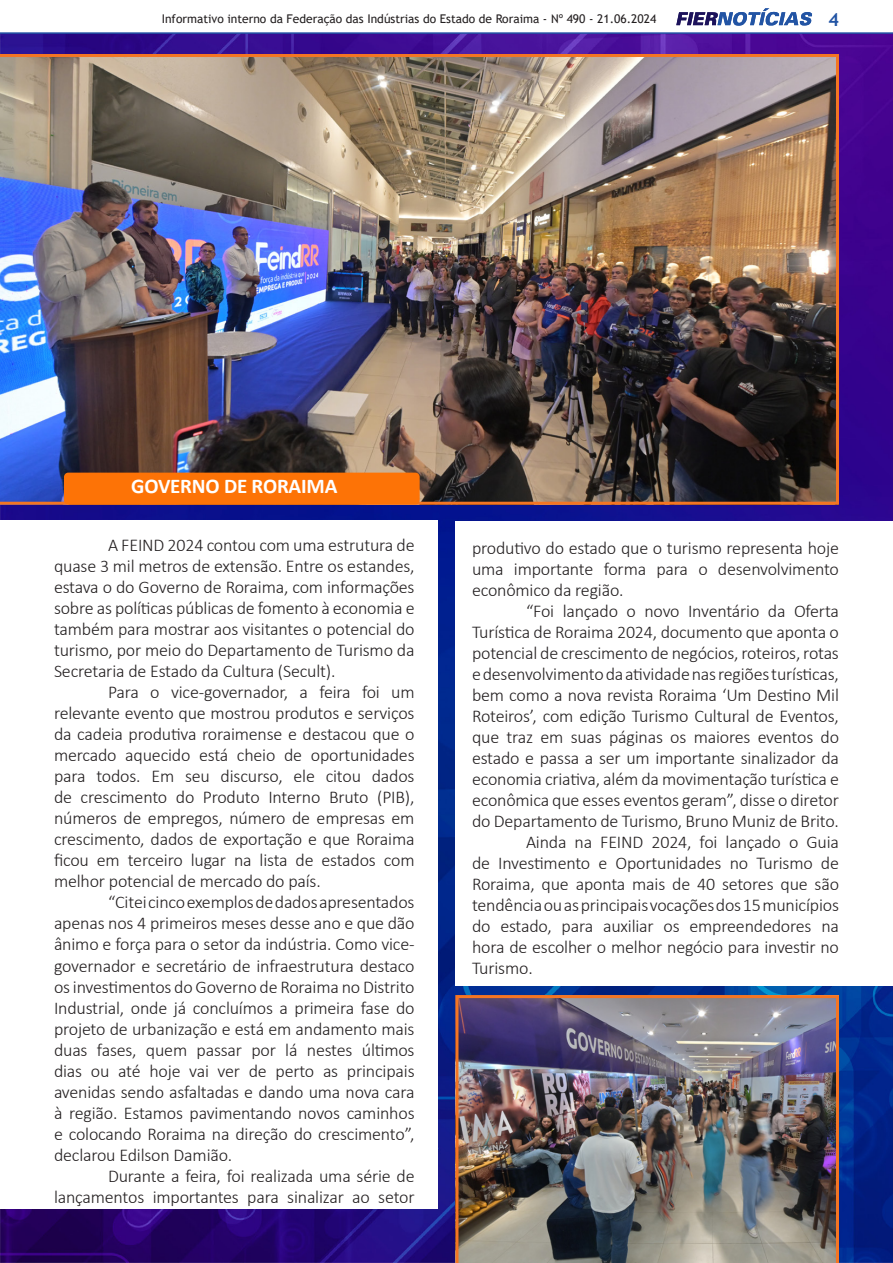
<style>
.page{position:relative;width:893px;height:1263px;background:#fff}
.page>*{position:absolute;margin:0;border:0;box-sizing:border-box;transform-origin:0 0}
.t1{font:700 21px "Calibri";letter-spacing:-.01em;color:#fff}
.t2{font:300 18px/21px "Calibri";letter-spacing:-.01em;color:#231f20;text-align:justify}
.t3{font:700 18px "Trebuchet MS";color:#2254a4}
.t4{font:12px "Trebuchet MS";color:#231f20}
</style>
<div class="page">
<img style="left:1px;top:34px;width:892px;height:1228px">
<img style="left:0;top:54px;width:839px;height:451px">
<div style="left:455px;top:521px;width:438px;height:464px;background:#fff"></div>
<div style="left:0;top:521px;width:437px;height:688px;background:#fff"></div>
<div style="left:64px;top:473px;width:356px;height:31px;background:#fd7306;border-radius:4px"></div>
<img style="left:455px;top:995px;width:384px;height:268px">
<svg style="left:676px;top:8px;width:136px;height:18px"></svg>
<hr style="left:0;top:32px;width:893px;height:2px;background:#2254a4">
<p class="t4" style="left:162px;top:11px;width:496px">Informativo interno da Federação das Indústrias do Estado de Roraima - Nº 490 - 21.06.2024</p>
<p class="t3" style="left:828px;top:8px;width:12px">4</p>
<p class="t1" style="left:131px;top:471px;width:208px">GOVERNO DE RORAIMA</p>
<p class="t2" style="left:54px;top:535px;width:362px;text-indent:54px">A FEIND 2024 contou com uma estrutura de quase 3 mil metros de extensão. Entre os estandes, estava o do Governo de Roraima, com informações sobre as políticas públicas de fomento à economia e também para mostrar aos visitantes o potencial do turismo, por meio do Departamento de Turismo da Secretaria de Estado da Cultura (Secult).</p>
<p class="t2" style="left:54px;top:682px;width:362px;text-indent:54px">Para o vice-governador, a feira foi um relevante evento que mostrou produtos e serviços da cadeia produtiva roraimense e destacou que o mercado aquecido está cheio de oportunidades para todos. Em seu discurso, ele citou dados de crescimento do Produto Interno Bruto (PIB), números de empregos, número de empresas em crescimento, dados de exportação e que Roraima ficou em terceiro lugar na lista de estados com melhor potencial de mercado do país.</p>
<p class="t2" style="left:54px;top:892px;width:362px;text-indent:54px">“Citeicincoexemplosdedadosapresentados apenas nos 4 primeiros meses desse ano e que dão ânimo e força para o setor da indústria. Como vice&shy;governador e secretário de infraestrutura destaco os investimentos do Governo de Roraima no Distrito Industrial, onde já concluímos a primeira fase do projeto de urbanização e está em andamento mais duas fases, quem passar por lá nestes últimos dias ou até hoje vai ver de perto as principais avenidas sendo asfaltadas e dando uma nova cara à região. Estamos pavimentando novos caminhos e colocando Roraima na direção do crescimento”, declarou Edilson Damião.</p>
<p class="t2" style="left:54px;top:1165px;width:362px;text-align:right">Durante a feira, foi realizada uma série de lançamentos importantes para sinalizar ao setor</p>
<p class="t2" style="left:472px;top:538px;width:368px">produtivo do estado que o turismo representa hoje uma importante forma para o desenvolvimento econômico da região.</p>
<p class="t2" style="left:472px;top:601px;width:369px;text-indent:54px">“Foi lançado o novo Inventário da Oferta Turística de Roraima 2024, documento que aponta o potencial de crescimento de negócios, roteiros, rotas edesenvolvimentodaatividadenasregiõesturísticas, bem como a nova revista Roraima ‘Um Destino Mil Roteiros’, com edição Turismo Cultural de Eventos, que traz em suas páginas os maiores eventos do estado e passa a ser um importante sinalizador da economia criativa, além da movimentação turística e econômica que esses eventos geram”, disse o diretor do Departamento de Turismo, Bruno Muniz de Brito.</p>
<p class="t2" style="left:472px;top:832px;width:369px;text-indent:54px">Ainda na FEIND 2024, foi lançado o Guia de Investimento e Oportunidades no Turismo de Roraima, que aponta mais de 40 setores que são tendência ou as principais vocações dos 15 municípios do estado, para auxiliar os empreendedores na hora de escolher o melhor negócio para investir no Turismo.</p>
</div>
